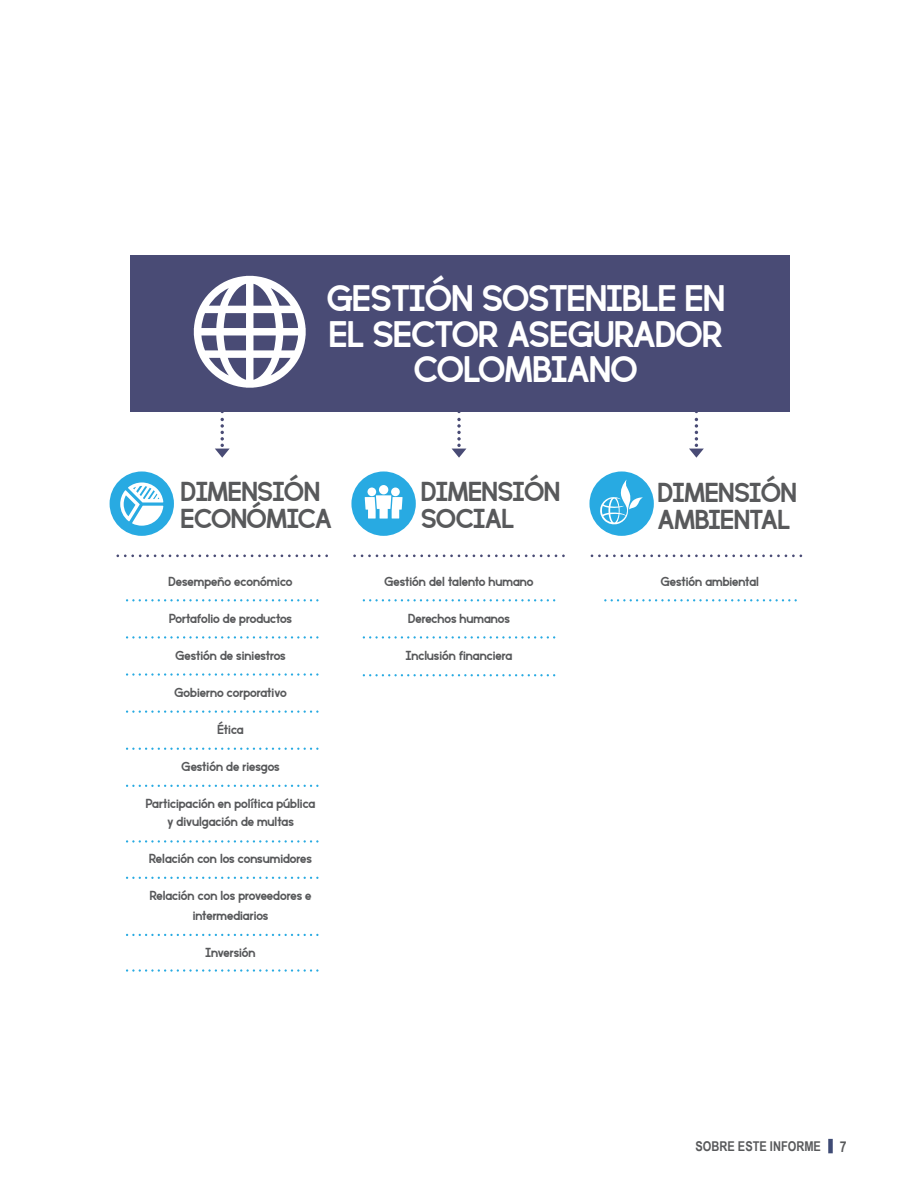
<style>
.page{position:relative;width:918px;height:1188px;background:#fff}
.page>*{position:absolute;margin:0;border:0;box-sizing:border-box;transform-origin:0 0}
.t1{font:46.05px/35.8px "perfectlyamicable";color:#fff;text-align:center}
.t2{font:34.2px/26.7px "perfectlyamicable";color:#58595b}
.t3{font:16.35px/17.9px "perfectlyamicable";color:#58595b;text-align:center}
.t4{font:700 15px "Arial Narrow";color:#58595b}
.t5{font:700 13.5px "Arial Narrow";color:#58595b}
</style>
<div class="page">
<div style="left:828px;top:1139px;width:5px;height:14px;background:#3f4b75"></div>
<div style="left:130px;top:255px;width:659px;height:156px;background:#494b75"></div>
<svg style="left:215px;top:411px;width:15px;height:47px"></svg>
<svg style="left:452px;top:411px;width:14px;height:47px"></svg>
<svg style="left:689px;top:411px;width:15px;height:47px"></svg>
<svg style="left:116px;top:555px;width:212px;height:2px"></svg>
<svg style="left:126px;top:599px;width:193px;height:2px"></svg>
<svg style="left:126px;top:636px;width:193px;height:3px"></svg>
<svg style="left:363px;top:599px;width:192px;height:2px"></svg>
<svg style="left:604px;top:599px;width:193px;height:2px"></svg>
<svg style="left:363px;top:636px;width:192px;height:3px"></svg>
<svg style="left:363px;top:674px;width:192px;height:2px"></svg>
<svg style="left:126px;top:673px;width:193px;height:3px"></svg>
<svg style="left:126px;top:710px;width:193px;height:3px"></svg>
<svg style="left:126px;top:748px;width:193px;height:2px"></svg>
<svg style="left:126px;top:785px;width:193px;height:2px"></svg>
<svg style="left:126px;top:840px;width:193px;height:3px"></svg>
<svg style="left:126px;top:877px;width:193px;height:2px"></svg>
<svg style="left:126px;top:934px;width:193px;height:2px"></svg>
<svg style="left:126px;top:969px;width:193px;height:3px"></svg>
<svg style="left:353px;top:555px;width:212px;height:2px"></svg>
<svg style="left:591px;top:555px;width:211px;height:2px"></svg>
<div style="left:589px;top:471px;width:65px;height:65px;background:#28aae2;border-radius:50%"></div>
<svg style="left:600px;top:480px;width:43px;height:45px"></svg>
<div style="left:351px;top:471px;width:65px;height:65px;background:#28aae2;border-radius:50%"></div>
<div style="left:391px;top:488px;width:9px;height:8px;background:#fff;border-radius:50%"></div>
<div style="left:367px;top:488px;width:9px;height:8px;background:#fff;border-radius:50%"></div>
<div style="left:379px;top:485px;width:9px;height:9px;background:#fff;border-radius:50%"></div>
<svg style="left:365px;top:495px;width:38px;height:24px"></svg>
<div style="left:110px;top:471px;width:64px;height:65px;background:#28aae2;border-radius:50%"></div>
<svg style="left:120px;top:482px;width:43px;height:44px"></svg>
<svg style="left:194px;top:276px;width:112px;height:112px"></svg>
<h1 class="t1" style="left:327px;top:278px;width:399px">GESTIÓN SOSTENIBLE EN<br>EL SECTOR ASEGURADOR<br>COLOMBIANO</h1>
<h2 class="t2" style="left:181px;top:477px;width:152px">DIMENSIÓN<br>ECONÓMICA</h2>
<p class="t3" style="left:169px;top:572px;width:125px">Desempeño económico</p>
<p class="t3" style="left:169px;top:609px;width:124px">Portafolio de productos</p>
<p class="t3" style="left:175px;top:646px;width:112px">Gestión de siniestros</p>
<p class="t3" style="left:175px;top:683px;width:114px">Gobierno corporativo</p>
<p class="t3" style="left:217px;top:720px;width:28px">Ética</p>
<p class="t3" style="left:182px;top:757px;width:99px">Gestión de riesgos</p>
<p class="t3" style="left:146px;top:794px;width:171px">Participación en política pública y divulgación de multas</p>
<p class="t3" style="left:149px;top:849px;width:164px">Relación con los consumidores</p>
<p class="t3" style="left:150px;top:885px;width:163px;line-height:19.4px">Relación con los proveedores e intermediarios</p>
<p class="t3" style="left:206px;top:943px;width:51px">Inversión</p>
<h2 class="t2" style="left:421px;top:477px;width:140px">DIMENSIÓN<br>SOCIAL</h2>
<p class="t3" style="left:385px;top:572px;width:151px">Gestión del talento humano</p>
<p class="t3" style="left:408px;top:609px;width:103px">Derechos humanos</p>
<p class="t3" style="left:406px;top:646px;width:108px">Inclusión financiera</p>
<h2 class="t2" style="left:658px;top:478px;width:140px">DIMENSIÓN<br>AMBIENTAL</h2>
<p class="t3" style="left:661px;top:572px;width:100px">Gestión ambiental</p>
<p class="t5" style="left:696px;top:1136px;width:127px">SOBRE ESTE INFORME</p>
<p class="t4" style="left:840px;top:1136px;width:8px">7</p>
</div>
